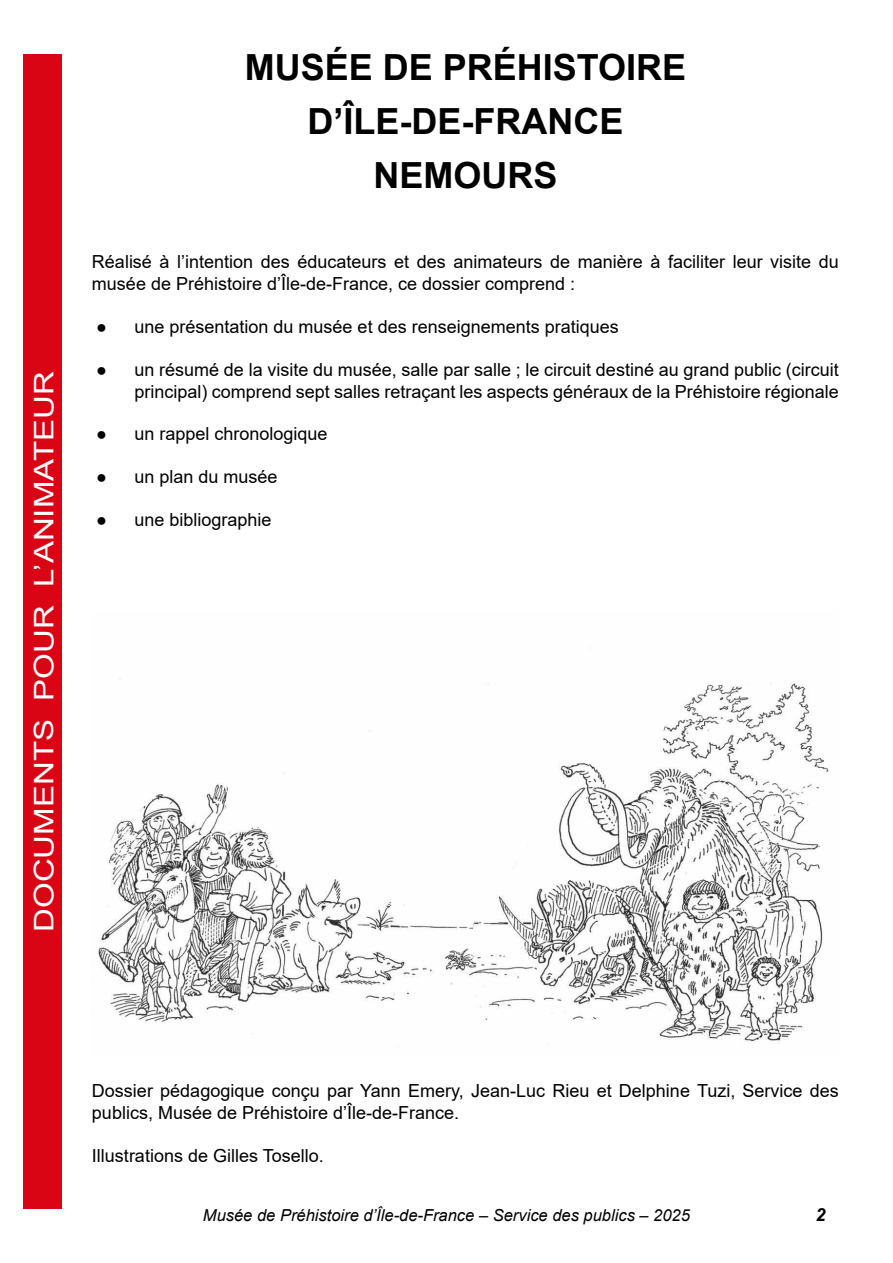
<style>
.page{position:relative;width:893px;height:1263px;background:#fff}
.page>*{position:absolute;margin:0;border:0;box-sizing:border-box;transform-origin:0 0}
.t1{font:700 36px/54px "Arial";color:#000;text-align:center}
.t2{font:27px "Arial";color:#fff;scale:1.22 1}
.t3{font:18px/21.6px "Arial";color:#000}
.t4{font:italic 700 18px "Arial";color:#000}
.t5{font:italic 16.5px "Arial";color:#000}
</style>
<div class="page">
<div style="left:23px;top:54px;width:39px;height:1155px;background:#d90514"></div>
<img style="left:98px;top:679px;width:732px;height:366px">
<h2 class="t2" style="left:25px;top:932px;width:461px;rotate:-90deg">DOCUMENTS POUR L’ANIMATEUR</h2>
<h1 class="t1" style="left:245px;top:41px;width:443px">MUSÉE DE PRÉHISTOIRE<br>D’ÎLE-DE-FRANCE<br>NEMOURS</h1>
<p class="t3" style="left:92px;top:251px;width:748px">Réalisé à l’intention des éducateurs et des animateurs de manière à faciliter leur visite du musée de Préhistoire d’Île-de-France, ce dossier comprend :</p>
<p class="t3" style="left:96px;top:316px;width:524px">● une présentation du musée et des renseignements pratiques</p>
<p class="t3" style="left:96px;top:359px;width:744px;text-align:right">● un résumé de la visite du musée, salle par salle ; le circuit destiné au grand public (circuit principal) comprend sept salles retraçant les aspects généraux de la Préhistoire régionale</p>
<p class="t3" style="left:96px;top:423px;width:233px">● un rappel chronologique</p>
<p class="t3" style="left:96px;top:466px;width:183px">● un plan du musée</p>
<p class="t3" style="left:96px;top:509px;width:177px">● une bibliographie</p>
<p class="t3" style="left:92px;top:1080px;width:748px">Dossier pédagogique conçu par Yann Emery, Jean-Luc Rieu et Delphine Tuzi, Service des publics, Musée de Préhistoire d’Île-de-France.</p>
<p class="t3" style="left:92px;top:1145px;width:233px">Illustrations de Gilles Tosello.</p>
<p class="t5" style="left:203px;top:1204px;width:488px">Musée de Préhistoire d’Île-de-France – Service des publics – 2025</p>
<p class="t4" style="left:816px;top:1203px;width:12px">2</p>
</div>
